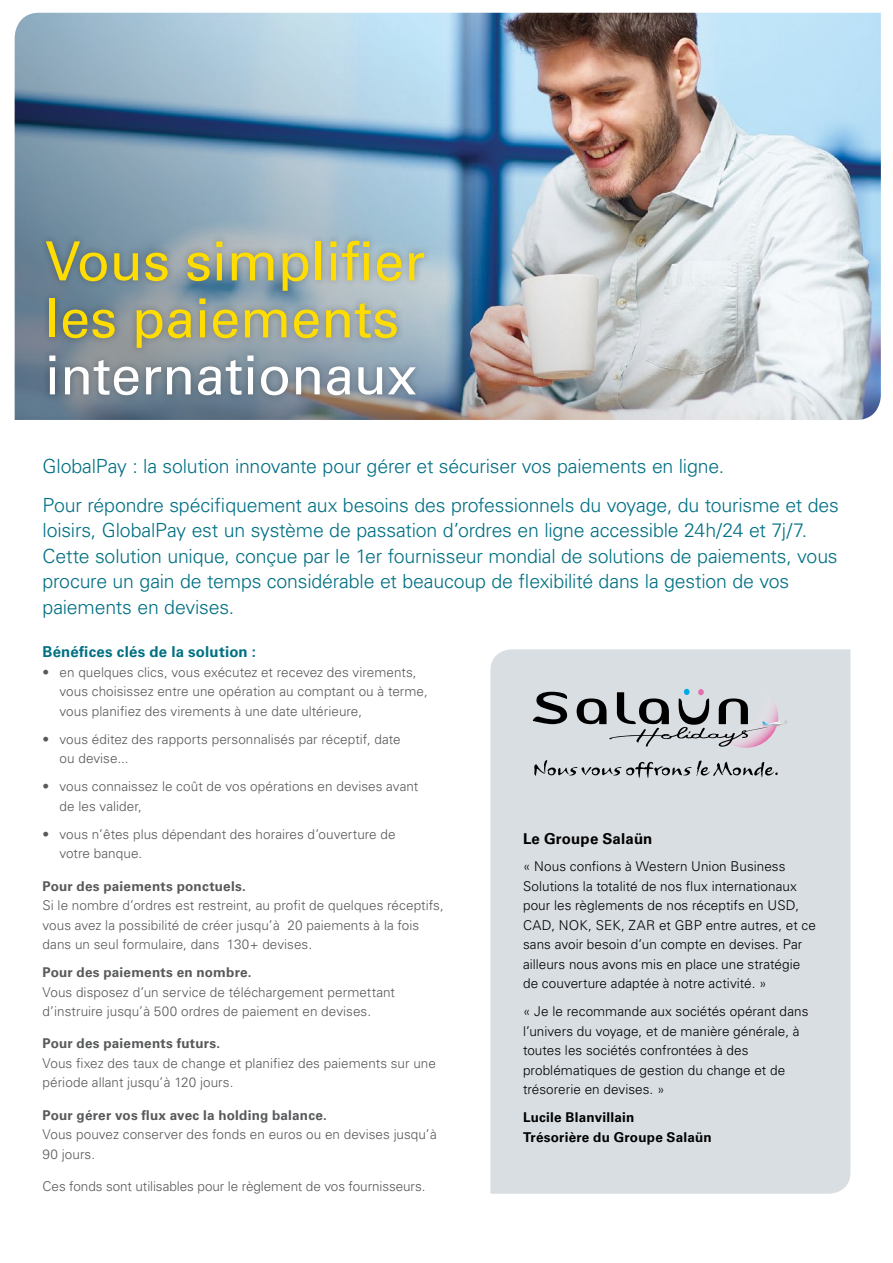
<style>
.page{position:relative;width:893px;height:1263px;background:#fff}
.page>*{position:absolute;margin:0;border:0;box-sizing:border-box;transform-origin:0 0}
.Main_Header{font:54px/57px "Univers LT Pro 55 Roman";color:#fd0}
.Body_Copy{font:300 19.5px/25.5px "Univers LT Pro 45";letter-spacing:-.01em;color:#007083}
.Sub_Header_10pt_TEAL{font:700 15px "Univers LT Pro 65";letter-spacing:.015em;color:#007083}
.Sub_Header_10pt{font:700 15px "Univers LT Pro 65";letter-spacing:.01em;color:#000}
.Sub_Header_10pt-2{font:300 13.5px/19.5px "Univers LT Pro 45";letter-spacing:.005em;color:#58595b}
.Sub_Header_10pt-3{font:300 13.5px/19.5px "Univers LT Pro 45";letter-spacing:.005em;color:#000}
.Body_Copy-2{font:300 13.5px/19.5px "Univers LT Pro 45";letter-spacing:.005em;color:#58595b}
.Body_Copy-3{font:700 13.5px/19.5px "Univers LT Pro 65";letter-spacing:.015em;color:#000}
.s1{color:#fff}
.s2{font-family:"Univers LT Pro 65";font-weight:700}
</style>
<div class="page">
<img style="left:15px;top:13px;width:866px;height:407px">
<div style="left:39px;top:233px;width:393px;height:170px;background:#000;opacity:.3"></div>
<div style="left:490px;top:649px;width:360px;height:545px;background:#d9dee2"></div>
<svg style="left:533px;top:686px;width:255px;height:62px;background:#b3b5ba"></svg>
<svg style="left:534px;top:760px;width:157px;height:18px;background:#b3b7ba"></svg>
<svg style="left:697px;top:760px;width:81px;height:17px"></svg>
<p class="Main_Header" style="left:45px;top:233px;width:382px">Vous simplifier les paiements <span class="s1">internationaux</span></p>
<p class="Body_Copy" style="left:43px;top:454px;width:683px">GlobalPay : la solution innovante pour gérer et sécuriser vos paiements en ligne.</p>
<p class="Body_Copy" style="left:43px;top:492px;width:798px">Pour répondre spécifiquement aux besoins des professionnels du voyage, du tourisme et des loisirs, GlobalPay est un système de passation d’ordres en ligne accessible 24h/24 et 7j/7.<br>Cette solution unique, conçue par le 1er fournisseur mondial de solutions de paiements, vous procure un gain de temps considérable et beaucoup de flexibilité dans la gestion de vos paiements en devises.</p>
<p class="Sub_Header_10pt_TEAL" style="left:43px;top:643px;width:215px">Bénéfices clés de la solution :</p>
<p class="Sub_Header_10pt-2" style="left:60px;top:662px;width:370px;text-indent:-17px">• en quelques clics, vous exécutez et recevez des virements, vous choisissez entre une opération au comptant ou à terme, vous planifiez des virements à une date ultérieure,</p>
<p class="Sub_Header_10pt-2" style="left:60px;top:729px;width:343px;text-indent:-17px">• vous éditez des rapports personnalisés par réceptif, date ou devise...</p>
<p class="Sub_Header_10pt-2" style="left:60px;top:777px;width:360px;text-indent:-17px">• vous connaissez le coût de vos opérations en devises avant de les valider,</p>
<p class="Sub_Header_10pt-2" style="left:60px;top:824px;width:338px;text-indent:-17px">• vous n’êtes plus dépendant des horaires d’ouverture de votre banque.</p>
<p class="Sub_Header_10pt-2" style="left:43px;top:876px;width:403px"><span class="s2">Pour des paiements ponctuels.<br></span>Si le nombre d’ordres est restreint, au profit de quelques réceptifs, vous avez la possibilité de créer jusqu’à 20 paiements à la fois dans un seul formulaire, dans 130+ devises.</p>
<p class="Body_Copy-2" style="left:43px;top:962px;width:354px"><span class="s2">Pour des paiements en nombre.<br></span>Vous disposez d’un service de téléchargement permettant d’instruire jusqu’à 500 ordres de paiement en devises.</p>
<p class="Body_Copy-2" style="left:43px;top:1034px;width:395px"><span class="s2">Pour des paiements futurs.<br></span>Vous fixez des taux de change et planifiez des paiements sur une période allant jusqu’à 120 jours.</p>
<p class="Body_Copy-2" style="left:43px;top:1105px;width:396px"><span class="s2">Pour gérer vos flux avec la holding balance.<br></span>Vous pouvez conserver des fonds en euros ou en devises jusqu’à<br>90 jours.</p>
<p class="Body_Copy-2" style="left:43px;top:1176px;width:384px">Ces fonds sont utilisables pour le règlement de vos fournisseurs.</p>
<p class="Sub_Header_10pt" style="left:523px;top:830px;width:131px">Le Groupe Salaün</p>
<p class="Sub_Header_10pt-3" style="left:523px;top:857px;width:294px">« Nous confions à Western Union Business Solutions la totalité de nos flux internationaux pour les règlements de nos réceptifs en USD, CAD, NOK, SEK, ZAR et GBP entre autres, et ce sans avoir besoin d’un compte en devises. Par ailleurs nous avons mis en place une stratégie de couverture adaptée à notre activité. »</p>
<p class="Sub_Header_10pt-3" style="left:523px;top:1002px;width:287px">« Je le recommande aux sociétés opérant dans l’univers du voyage, et de manière générale, à toutes les sociétés confrontées à des problématiques de gestion du change et de trésorerie en devises. »</p>
<p class="Body_Copy-3" style="left:523px;top:1108px;width:190px">Lucile Blanvillain<br>Trésorière du Groupe Salaün</p>
</div>
